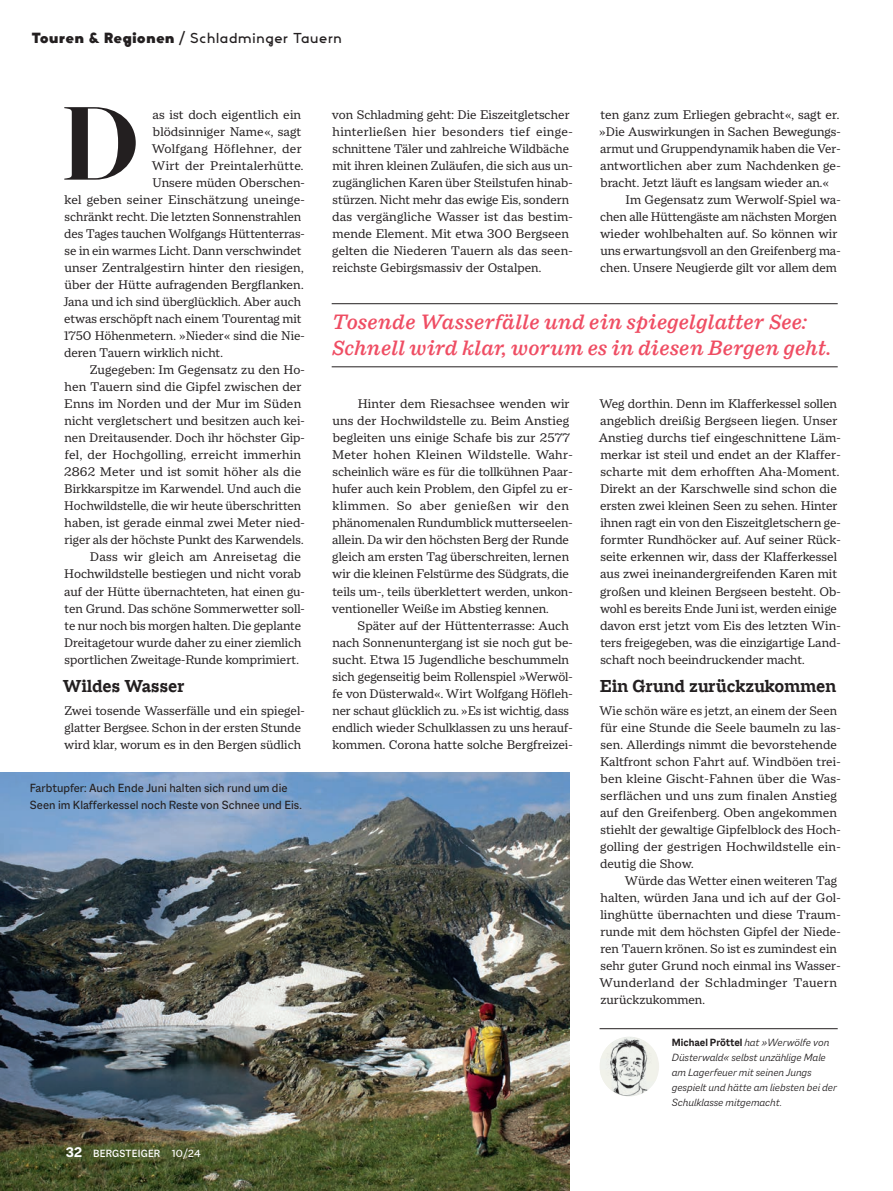
<style>
.page{position:relative;width:893px;height:1191px;background:#fff}
.page>*{position:absolute;margin:0;border:0;box-sizing:border-box;transform-origin:0 0}
.t1{font:700 112.35px "Macklin Display";color:#231f20}
.t2{font:italic 500 22.5px/25.5px "Macklin Text";color:#ef4d63}
.t3{font:700 18.75px "Macklin Slab";color:#231f20}
.t4{font:15px "Vary";letter-spacing:.05em;color:#231f20}
.t5{font:13.5px/17px "Macklin Text";letter-spacing:-.005em;color:#231f20}
.t6{font:13.5px "Macklin Text";letter-spacing:.015em;color:#231f20}
.t7{font:13.5px "Macklin Text";letter-spacing:.02em;color:#231f20}
.t8{font:12.75px/17px "Macklin Sans";letter-spacing:.005em;color:#231f20}
.t9{font:italic 300 11.25px/15px "Macklin Sans";color:#231f20}
.t10{font:500 11.25px "Macklin Sans";letter-spacing:.02em;color:#fff;scale:.96 1}
.s1{font-weight:900}
.s2{font-weight:700;font-size:15px}
.s3{font-weight:400}
.s4{font-weight:700;font-style:normal}
</style>
<div class="page">
<img style="left:0;top:772px;width:570px;height:419px">
<hr style="left:600px;top:1028px;width:238px;height:1px;background:#231f20">
<img style="left:600px;top:1037px;width:56px;height:59px">
<hr style="left:332px;top:303px;width:506px;height:1px;background:#231f20">
<hr style="left:332px;top:366px;width:506px;height:1px;background:#231f20">
<p class="t4" style="left:32px;top:25px;width:311px"><span class="s1">Touren &amp; Regionen</span> ∕ Schladminger Tauern</p>
<h1 class="t1" style="left:60px;top:78px;width:81px">D</h1>
<p class="t5" style="left:152px;top:106px;width:150px">as ist doch eigentlich ein</p>
<p class="t5" style="left:153px;top:123px;width:150px">blödsinniger Name«, sagt</p>
<p class="t7" style="left:152px;top:141px;width:152px">Wolfgang Höflehner, der</p>
<p class="t6" style="left:152px;top:158px;width:153px">Wirt der Preintalerhütte.</p>
<p class="t5" style="left:152px;top:174px;width:154px">Unsere müden Oberschen-</p>
<p class="t5" style="left:65px;top:191px;width:242px">kel geben seiner Einschätzung uneinge-</p>
<p class="t5" style="left:65px;top:208px;width:238px">schränkt recht. Die letzten Sonnenstrahlen</p>
<p class="t5" style="left:64px;top:225px;width:242px">des Tages tauchen Wolfgangs Hüttenterras-</p>
<p class="t5" style="left:65px;top:242px;width:238px">se in ein warmes Licht. Dann verschwindet</p>
<p class="t5" style="left:65px;top:259px;width:241px">unser Zentralgestirn hinter den riesigen,</p>
<p class="t5" style="left:65px;top:276px;width:240px">über der Hütte aufragenden Bergflanken.</p>
<p class="t5" style="left:64px;top:293px;width:239px">Jana und ich sind überglücklich. Aber auch</p>
<p class="t5" style="left:64px;top:310px;width:239px">etwas erschöpft nach einem Tourentag mit</p>
<p class="t5" style="left:64px;top:327px;width:242px">1750 Höhenmetern. »Nieder« sind die Nie-</p>
<p class="t5" style="left:64px;top:344px;width:160px">deren Tauern wirklich nicht.</p>
<p class="t5" style="left:90px;top:361px;width:216px">Zugegeben: Im Gegensatz zu den Ho-</p>
<p class="t5" style="left:65px;top:378px;width:239px">hen Tauern sind die Gipfel zwischen der</p>
<p class="t5" style="left:64px;top:395px;width:238px">Enns im Norden und der Mur im Süden</p>
<p class="t5" style="left:65px;top:412px;width:242px">nicht vergletschert und besitzen auch kei-</p>
<p class="t5" style="left:65px;top:429px;width:242px">nen Dreitausender. Doch ihr höchster Gip-</p>
<p class="t6" style="left:65px;top:447px;width:238px">fel, der Hochgolling, erreicht immerhin</p>
<p class="t5" style="left:64px;top:463px;width:239px">2862 Meter und ist somit höher als die</p>
<p class="t5" style="left:64px;top:480px;width:238px">Birkkarspitze im Karwendel. Und auch die</p>
<p class="t5" style="left:64px;top:497px;width:238px">Hochwildstelle, die wir heute überschritten</p>
<p class="t5" style="left:65px;top:514px;width:242px">haben, ist gerade einmal zwei Meter nied-</p>
<p class="t5" style="left:65px;top:531px;width:240px">riger als der höchste Punkt des Karwendels.</p>
<p class="t6" style="left:90px;top:549px;width:213px">Dass wir gleich am Anreisetag die</p>
<p class="t5" style="left:64px;top:565px;width:238px">Hochwildstelle bestiegen und nicht vorab</p>
<p class="t5" style="left:64px;top:582px;width:242px">auf der Hütte übernachteten, hat einen gu-</p>
<p class="t5" style="left:65px;top:599px;width:242px">ten Grund. Das schöne Sommerwetter soll-</p>
<p class="t5" style="left:65px;top:616px;width:238px">te nur noch bis morgen halten. Die geplante</p>
<p class="t5" style="left:64px;top:633px;width:239px">Dreitagetour wurde daher zu einer ziemlich</p>
<p class="t5" style="left:65px;top:650px;width:236px">sportlichen Zweitage-Runde komprimiert.</p>
<h3 class="t3" style="left:63px;top:674px;width:123px">Wildes Wasser</h3>
<p class="t5" style="left:64px;top:701px;width:242px">Zwei tosende Wasserfälle und ein spiegel&shy;glatter Bergsee. Schon in der ersten Stunde wird klar, worum es in den Bergen südlich</p>
<p class="t8" style="left:30px;top:779px;width:274px">Farbtupfer: Auch Ende Juni halten sich rund um die<br>Seen im Klafferkessel noch Reste von Schnee und Eis.</p>
<p class="t10" style="left:66px;top:1146px;width:142px"><span class="s2">32</span> BERGSTEIGER <span class="s3">10/24</span></p>
<p class="t5" style="left:332px;top:106px;width:242px">von Schladming geht: Die Eiszeitgletscher hinterließen hier besonders tief einge&shy;schnittene Täler und zahlreiche Wildbäche mit ihren kleinen Zuläufen, die sich aus un&shy;zugänglichen Karen über Steilstufen hinab&shy;stürzen. Nicht mehr das ewige Eis, sondern das vergängliche Wasser ist das bestim&shy;mende Element. Mit etwa 300 Bergseen gelten die Niederen Tauern als das seen&shy;reichste Gebirgsmassiv der Ostalpen.</p>
<p class="t5" style="left:600px;top:106px;width:240px">ten ganz zum Erliegen gebracht«, sagt er.</p>
<p class="t5" style="left:599px;top:123px;width:243px">»Die Auswirkungen in Sachen Bewegungs-</p>
<p class="t5" style="left:600px;top:140px;width:242px">armut und Gruppendynamik haben die Ver-</p>
<p class="t5" style="left:600px;top:157px;width:242px">antwortlichen aber zum Nachdenken ge-</p>
<p class="t5" style="left:601px;top:174px;width:230px">bracht. Jetzt läuft es langsam wieder an.«</p>
<p class="t5" style="left:626px;top:191px;width:217px">Im Gegensatz zum Werwolf-Spiel wa-</p>
<p class="t5" style="left:600px;top:208px;width:239px">chen alle Hüttengäste am nächsten Morgen</p>
<p class="t5" style="left:600px;top:225px;width:239px">wieder wohlbehalten auf. So können wir</p>
<p class="t5" style="left:600px;top:242px;width:242px">uns erwartungsvoll an den Greifenberg ma-</p>
<p class="t5" style="left:600px;top:259px;width:238px">chen. Unsere Neugierde gilt vor allem dem</p>
<h2 class="t2" style="left:332px;top:309px;width:501px">Tosende Wasserfälle und ein spiegelglatter See:<br>Schnell wird klar, worum es in diesen Bergen geht.</h2>
<p class="t5" style="left:332px;top:395px;width:242px;text-indent:26px">Hinter dem Riesachsee wenden wir uns der Hochwildstelle zu. Beim Anstieg begleiten uns einige Schafe bis zur 2577<br>Meter hohen Kleinen Wildstelle. Wahr&shy;scheinlich wäre es für die tollkühnen Paar&shy;hufer auch kein Problem, den Gipfel zu er&shy;klimmen. So aber genießen wir den phänomenalen Rundumblick mutterseelen&shy;allein. Da wir den höchsten Berg der Runde gleich am ersten Tag überschreiten, lernen wir die kleinen Felstürme des Südgrats, die teils um-, teils überklettert werden, unkon&shy;ventioneller Weiße im Abstieg kennen.</p>
<p class="t5" style="left:332px;top:616px;width:242px;text-indent:25px">Später auf der Hüttenterrasse: Auch nach Sonnenuntergang ist sie noch gut be&shy;sucht. Etwa 15 Jugendliche beschummeln sich gegenseitig beim Rollenspiel »Werwöl&shy;fe von Düsterwald«. Wirt Wolfgang Höfleh&shy;ner schaut glücklich zu. »Es ist wichtig, dass endlich wieder Schulklassen zu uns herauf&shy;kommen. Corona hatte solche Bergfreizei-</p>
<p class="t5" style="left:599px;top:395px;width:243px">Weg dorthin. Denn im Klafferkessel sollen angeblich dreißig Bergseen liegen. Unser Anstieg durchs tief eingeschnittene Läm&shy;merkar ist steil und endet an der Klaffer&shy;scharte mit dem erhofften Aha-Moment.<br>Direkt an der Karschwelle sind schon die ersten zwei kleinen Seen zu sehen. Hinter ihnen ragt ein von den Eiszeitgletschern ge&shy;formter Rundhöcker auf. Auf seiner Rück&shy;seite erkennen wir, dass der Klafferkessel aus zwei ineinandergreifenden Karen mit großen und kleinen Bergseen besteht. Ob&shy;wohl es bereits Ende Juni ist, werden einige davon erst jetzt vom Eis des letzten Win&shy;ters freigegeben, was die einzigartige Land&shy;schaft noch beeindruckender macht.</p>
<h3 class="t3" style="left:600px;top:674px;width:238px">Ein Grund zurückzukommen</h3>
<p class="t5" style="left:599px;top:701px;width:243px">Wie schön wäre es jetzt, an einem der Seen für eine Stunde die Seele baumeln zu las&shy;sen. Allerdings nimmt die bevorstehende Kaltfront schon Fahrt auf. Windböen trei&shy;ben kleine Gischt-Fahnen über die Was&shy;serflächen und uns zum finalen Anstieg auf den Greifenberg. Oben angekommen stiehlt der gewaltige Gipfelblock des Hoch&shy;golling der gestrigen Hochwildstelle ein&shy;deutig die Show.</p>
<p class="t5" style="left:599px;top:871px;width:243px;text-indent:26px">Würde das Wetter einen weiteren Tag halten, würden Jana und ich auf der Gol&shy;linghütte übernachten und diese Traum&shy;runde mit dem höchsten Gipfel der Niede&shy;ren Tauern krönen. So ist es zumindest ein sehr guter Grund noch einmal ins Wasser-Wunderland der Schladminger Tauern zurückzukommen.</p>
<p class="t9" style="left:672px;top:1034px;width:166px"><span class="s4">Michael Pröttel</span> hat »Werwölfe von<br>Düsterwald« selbst unzählige Male am Lagerfeuer mit seinen Jungs gespielt und hätte am liebsten bei der<br>Schulklasse mitgemacht.</p>
</div>
